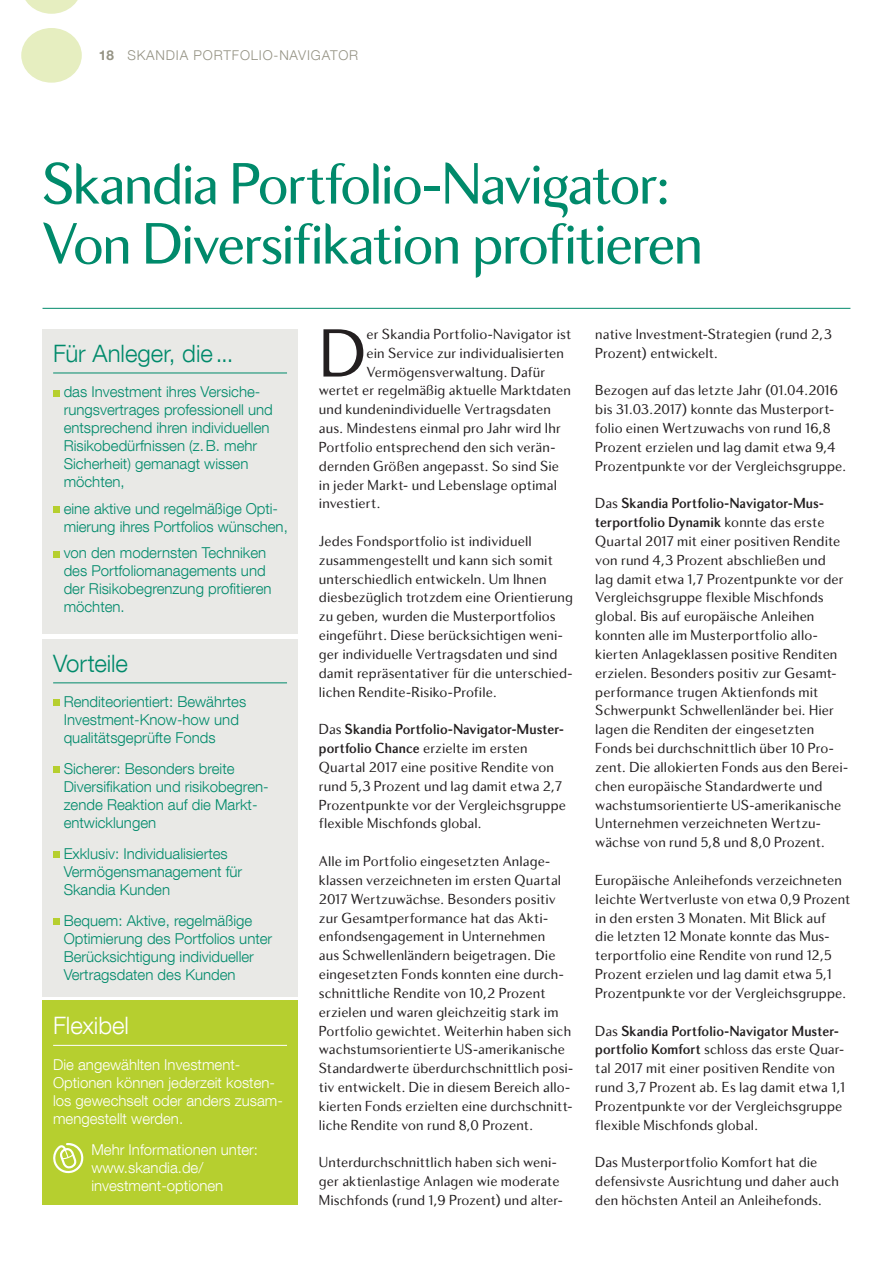
<style>
.page{position:relative;width:893px;height:1263px;background:#fff}
.page>*{position:absolute;margin:0;border:0;box-sizing:border-box;transform-origin:0 0}
.Fließtext{font:69.9px "Skandia Text CE";color:#231f20}
.heading_cover{font:60px/60px "Skandia Display";letter-spacing:-.01em;color:#008a6b}
.heading_cover-2{font:300 24px "Helvetica Neue LT Com";color:#008a6b}
.heading_cover-3{font:300 24px "Helvetica Neue LT Com";color:#fff}
.Fließtext-2{font:15px/18.8px "Skandia Text CE";letter-spacing:.005em;color:#231f20}
.t1{font:300 15px/18px "Helvetica Neue LT Com";color:#008a6b}
.t2{font:300 15px/18px "Helvetica Neue LT Com";color:#fff}
.t3{font:300 13.5px "Helvetica Neue";letter-spacing:.06em;color:#959384}
.s1{font-weight:700}
.s2{font-family:"Skandia Display";font-weight:700}
</style>
<div class="page">
<svg style="left:21px;top:0;width:61px;height:83px"></svg>
<hr style="left:43px;top:308px;width:807px;height:1px;background:#008a6b">
<div style="left:43px;top:329px;width:255px;height:305px;background:#e9e9e6"></div>
<div style="left:43px;top:639px;width:255px;height:357px;background:#e9e9e6"></div>
<div style="left:53px;top:390px;width:7px;height:6px;background:#b6cf2f"></div>
<div style="left:53px;top:506px;width:7px;height:7px;background:#b6cf2f"></div>
<div style="left:53px;top:551px;width:7px;height:6px;background:#b6cf2f"></div>
<hr style="left:53px;top:372px;width:234px;height:1px;background:#008a6b">
<div style="left:53px;top:700px;width:7px;height:6px;background:#b6cf2f"></div>
<div style="left:53px;top:766px;width:7px;height:7px;background:#b6cf2f"></div>
<div style="left:53px;top:851px;width:7px;height:7px;background:#b6cf2f"></div>
<div style="left:53px;top:918px;width:7px;height:6px;background:#b6cf2f"></div>
<hr style="left:53px;top:682px;width:234px;height:1px;background:#008a6b">
<div style="left:43px;top:1001px;width:255px;height:204px;background:#b6cf2f"></div>
<hr style="left:53px;top:1045px;width:234px;height:1px;background:#fff">
<svg style="left:53px;top:1143px;width:31px;height:31px"></svg>
<p class="t3" style="left:99px;top:44px;width:261px"><span class="s1">18</span> SKANDIA PORTFOLIO-NAVIGATOR</p>
<p class="heading_cover" style="left:43px;top:154px;width:661px">Skandia Portfolio-Navi¯ator:<br>Von Diversifikation profitieren</p>
<p class="heading_cover-2" style="left:53px;top:339px;width:182px">Für Anleger, die...</p>
<p class="t1" style="left:64px;top:383px;width:211px">das Investment ihres Versiche&shy;rungsvertrages professionell und entsprechend ihren individuellen<br>Risikobedürfnissen (z.B. mehr<br>Sicherheit) gemanagt wissen möchten,</p>
<p class="t1" style="left:64px;top:499px;width:226px">eine aktive und regelmäßige Opti-- mierung ihres Portfolios wünschen,</p>
<p class="t1" style="left:64px;top:544px;width:209px">von den modernsten Techniken des Portfoliomanagements und der Risikobegrenzung profitieren möchten.</p>
<p class="heading_cover-2" style="left:53px;top:648px;width:76px">Vorteile</p>
<p class="t1" style="left:64px;top:692px;width:184px">Renditeorientiert: Bewährtes<br>Investment-Know-how und qualitätsgeprüfte Fonds</p>
<p class="t1" style="left:64px;top:759px;width:207px">Sicherer: Besonders breite<br>Diversifikation und risikobegren&shy;zende Reaktion auf die Markt&shy;entwicklungen</p>
<p class="t1" style="left:64px;top:844px;width:180px">Exklusiv: Individualisiertes<br>Vermögensmanagement für<br>Skandia Kunden</p>
<p class="t1" style="left:64px;top:911px;width:210px">Bequem: Aktive, regelmäßige<br>Optimierung des Portfolios unter<br>Berücksichtigung individueller<br>Vertragsdaten des Kunden</p>
<p class="heading_cover-3" style="left:53px;top:1011px;width:77px">Flexibel</p>
<p class="t2" style="left:53px;top:1056px;width:231px">Die angewählten Investment-<br>Optionen können jederzeit kosten&shy;los gewechselt oder anders zusam&shy;mengestellt werden.</p>
<p class="t2" style="left:91px;top:1140px;width:168px">Mehr Informationen unter: www.skandia.de/ investment-optionen</p>
<p class="Fließtext" style="left:319px;top:315px;width:49px">D</p>
<p class="Fließtext-2" style="left:366px;top:325px;width:206px">er Skandia Portfolio-Navigator ist</p>
<p class="Fließtext-2" style="left:366px;top:344px;width:199px">ein Service zur individualisierten</p>
<p class="Fließtext-2" style="left:366px;top:362px;width:180px">Vermögensverwaltung. Dafür</p>
<p class="Fließtext-2" style="left:319px;top:381px;width:254px">wertet er regelmäßig aktuelle Marktdaten</p>
<p class="Fließtext-2" style="left:319px;top:400px;width:234px">und kundenindividuelle Vertragsdaten</p>
<p class="Fließtext-2" style="left:319px;top:419px;width:243px">aus. Mindestens einmal pro Jahr wird Ihr</p>
<p class="Fließtext-2" style="left:319px;top:438px;width:238px">Portfolio entsprechend den sich verän-</p>
<p class="Fließtext-2" style="left:319px;top:456px;width:242px">dernden Größen angepasst. So sind Sie</p>
<p class="Fließtext-2" style="left:319px;top:475px;width:240px">in jeder Markt- und Lebenslage optimal</p>
<p class="Fließtext-2" style="left:319px;top:494px;width:63px">investiert.</p>
<p class="Fließtext-2" style="left:319px;top:532px;width:256px">Jedes Fondsportfolio ist individuell zusammengestellt und kann sich somit unterschiedlich entwickeln. Um Ihnen diesbezüglich trotzdem eine Orientierung zu geben, wurden die Musterportfolios eingeführt. Diese berücksichtigen weni&shy;ger individuelle Vertragsdaten und sind damit repräsentativer für die unterschied&shy;lichen Rendite-Risiko-Profile.</p>
<p class="Fließtext-2" style="left:319px;top:720px;width:249px">Das <span class="s2">Skandia Portfolio-Navigator-Muster&shy;portfolio Chance</span> erzielte im ersten Quartal 2017 eine positive Rendite von rund 5,3 Prozent und lag damit etwa 2,7<br>Prozentpunkte vor der Vergleichsgruppe flexible Mischfonds global.</p>
<p class="Fließtext-2" style="left:319px;top:852px;width:256px">Alle im Portfolio eingesetzten Anlage&shy;klassen verzeichneten im ersten Quartal 2017 Wertzuwächse. Besonders positiv zur Gesamtperformance hat das Akti&shy;enfondsengagement in Unternehmen<br>aus Schwellenländern beigetragen. Die eingesetzten Fonds konnten eine durch&shy;schnittliche Rendite von 10,2 Prozent erzielen und waren gleichzeitig stark im Portfolio gewichtet. Weiterhin haben sich wachstumsorientierte US-amerikanische Standardwerte überdurchschnittlich posi&shy;tiv entwickelt. Die in diesem Bereich allo&shy;kierten Fonds erzielten eine durchschnitt&shy;liche Rendite von rund 8,0 Prozent.</p>
<p class="Fließtext-2" style="left:319px;top:1153px;width:246px">Unterdurchschnittlich haben sich weni&shy;ger aktienlastige Anlagen wie moderate<br>Mischfonds (rund 1,9 Prozent) und alter-</p>
<p class="Fließtext-2" style="left:595px;top:325px;width:238px">native Investment-Strategien (rund 2,3<br>Prozent) entwickelt.</p>
<p class="Fließtext-2" style="left:595px;top:381px;width:253px">Bezogen auf das letzte Jahr (01.04.2016 bis 31.03.2017) konnte das Musterport&shy;folio einen Wertzuwachs von rund 16,8<br>Prozent erzielen und lag damit etwa 9,4<br>Prozentpunkte vor der Vergleichsgruppe.</p>
<p class="Fließtext-2" style="left:595px;top:494px;width:255px">Das <span class="s2">Skandia Portfolio-Navigator-Mus&shy;terportfolio Dynamik</span> konnte das erste Quartal 2017 mit einer positiven Rendite von rund 4,3 Prozent abschließen und<br>lag damit etwa 1,7 Prozentpunkte vor der Vergleichsgruppe flexible Mischfonds global. Bis auf europäische Anleihen konnten alle im Musterportfolio allo&shy;kierten Anlageklassen positive Renditen erzielen. Besonders positiv zur Gesamt&shy;performance trugen Aktienfonds mit Schwerpunkt Schwellenländer bei. Hier lagen die Renditen der eingesetzten Fonds bei durchschnittlich über 10 Pro&shy;zent. Die allokierten Fonds aus den Berei&shy;chen europäische Standardwerte und wachstumsorientierte US-amerikanische Unternehmen verzeichneten Wertzu&shy;wächse von rund 5,8 und 8,0 Prozent.</p>
<p class="Fließtext-2" style="left:595px;top:871px;width:257px">Europäische Anleihefonds verzeichneten leichte Wertverluste von etwa 0,9 Prozent in den ersten 3 Monaten. Mit Blick auf<br>die letzten 12 Monate konnte das Mus&shy;terportfolio eine Rendite von rund 12,5<br>Prozent erzielen und lag damit etwa 5,1<br>Prozentpunkte vor der Vergleichsgruppe.</p>
<p class="Fließtext-2" style="left:595px;top:1021px;width:252px">Das <span class="s2">Skandia Portfolio-Navigator Muster&shy;portfolio Komfort</span> schloss das erste Quar&shy;tal 2017 mit einer positiven Rendite von rund 3,7 Prozent ab. Es lag damit etwa 1,1<br>Prozentpunkte vor der Vergleichsgruppe flexible Mischfonds global.</p>
<p class="Fließtext-2" style="left:595px;top:1153px;width:245px">Das Musterportfolio Komfort hat die defensivste Ausrichtung und daher auch den höchsten Anteil an Anleihefonds.</p>
</div>
